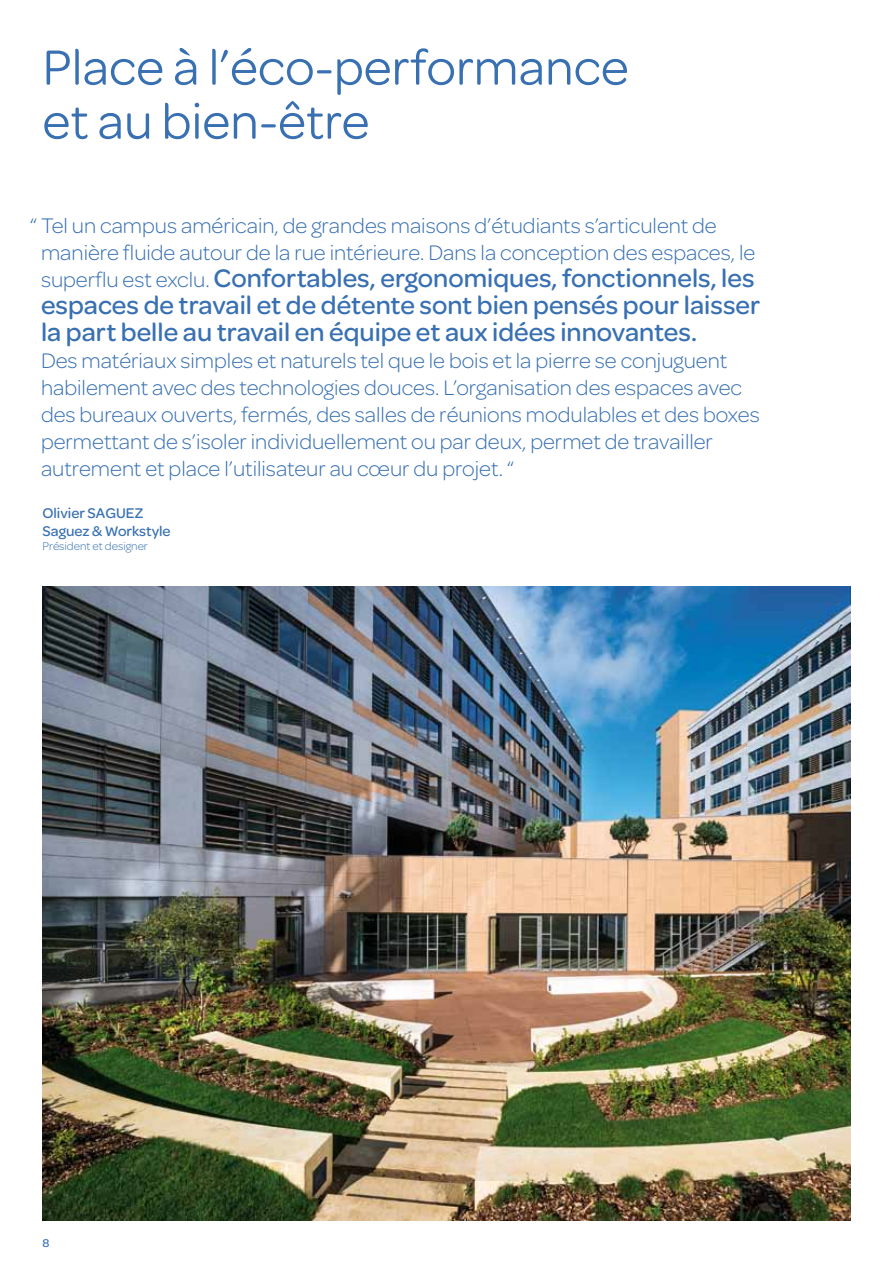
<style>
.page{position:relative;width:893px;height:1263px;background:#fff}
.page>*{position:absolute;margin:0;border:0;box-sizing:border-box;transform-origin:0 0}
.t1{font:52.5px/54px "Omnes";color:#3870b2}
.t2{font:500 27px/27px "Omnes";color:#3870b2}
.t3{font:300 22.5px/27px "Omnes";color:#3870b2}
.t4{font:500 15px/18px "Omnes";color:#3870b2}
.t5{font:300 12px "Omnes";color:#3870b2}
.t6{font:500 12px "Omnes";color:#3870b2}
.s1{font-weight:300;font-size:22.5px}
</style>
<div class="page">
<img style="left:43px;top:587px;width:807px;height:633px">
<h1 class="t1" style="left:43px;top:37px;width:588px">Place à l’éco-performance et au bien-être</h1>
<p class="t3" style="left:41px;top:212px;width:716px;text-indent:-11px">“ Tel un campus américain, de grandes maisons d’étudiants s’articulent de manière fluide autour de la rue intérieure. Dans la conception des espaces, le</p>
<p class="t2" style="left:41px;top:263px;width:721px"><span class="s1">superflu est exclu.</span> Confortables, ergonomiques, fonctionnels, les espaces de travail et de détente sont bien pensés pour laisser la part belle au travail en équipe et aux idées innovantes.</p>
<p class="t3" style="left:41px;top:347px;width:720px">Des matériaux simples et naturels tel que le bois et la pierre se conjuguent habilement avec des technologies douces. L’organisation des espaces avec des bureaux ouverts, fermés, des salles de réunions modulables et des boxes permettant de s’isoler individuellement ou par deux, permet de travailler autrement et place l’utilisateur au cœur du projet. “</p>
<p class="t4" style="left:43px;top:503px;width:130px">Olivier Saguez<br>Saguez &amp; Workstyle</p>
<p class="t5" style="left:43px;top:539px;width:107px">Président et designer</p>
<p class="t6" style="left:43px;top:1234px;width:8px">8</p>
</div>
